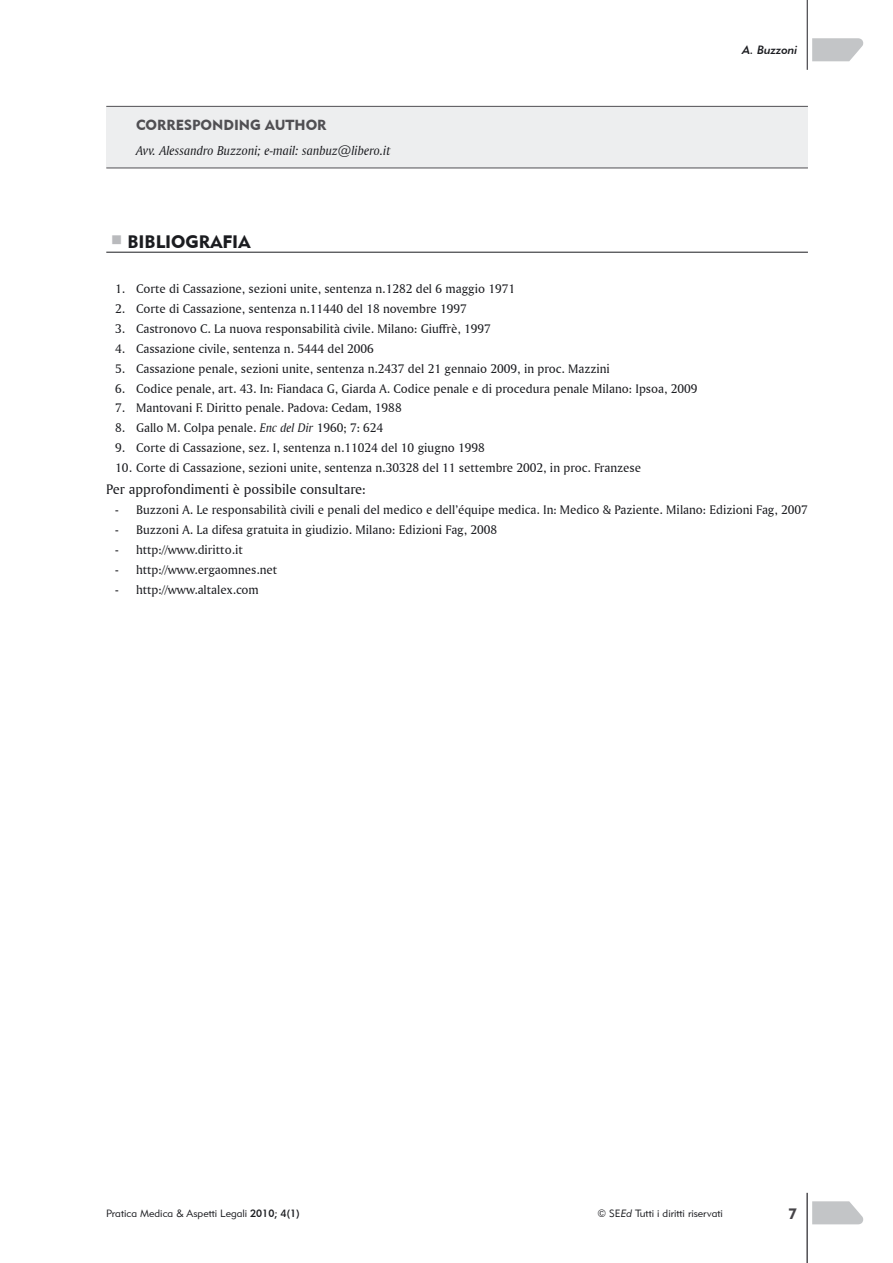
<style>
.page{position:relative;width:893px;height:1263px;background:#fff}
.page>*{position:absolute;margin:0;border:0;box-sizing:border-box;transform-origin:0 0}
.t1{font:18px "Geometric 415 BT Black A";color:#1b1c20}
.t2{font:15px "Geometric 415 BT Black A";color:#454347}
.t3{font:14.55px "Amerigo BT Roman A";color:#1b1c20}
.t4{font:14.55px "Geometric 415 BT Black A";color:#504f53}
.t5{font:13.5px "Amerigo BT Italic A";color:#1b1c20}
.t6{font:13.05px "Amerigo BT Roman A";color:#1b1c20}
.t7{font:12px "Geometric 415 BT Medium Italic A";color:#1b1c20}
.t8{font:10.5px "Geometric 415 BT Lite A";color:#1b1c20}
.s1{font-family:"Amerigo BT Italic A"}
.s2{font-family:"Geometric 415 BT Medium A"}
.s3{font-family:"Geometric 415 BT Lite Italic A"}
</style>
<div class="page">
<svg style="left:812px;top:1201px;width:51px;height:23px"></svg>
<hr style="left:806px;top:1193px;width:2px;height:70px;background:#504f53">
<hr style="left:807px;top:0;width:1px;height:70px;background:#504f53">
<svg style="left:812px;top:38px;width:51px;height:23px"></svg>
<div style="left:106px;top:106px;width:702px;height:62px;background:#edeeef"></div>
<hr style="left:106px;top:106px;width:702px;height:1px;background:#504f53">
<hr style="left:106px;top:168px;width:702px;height:1px;background:#504f53">
<hr style="left:106px;top:252px;width:702px;height:1px;background:#1b1c20">
<p class="t4" style="left:136px;top:116px;width:192px">CORRESPONDING AUTHOR</p>
<p class="t5" style="left:136px;top:142px;width:256px">Avv. Alessandro Buzzoni; e-mail: sanbuz@libero.it</p>
<p class="t7" style="left:742px;top:43px;width:57px">A. Buzzoni</p>
<h1 class="t1" style="left:128px;top:230px;width:122px">BIBLIOGRAFIA</h1>
<p class="t6" style="left:115px;top:281px;width:401px">1. Corte di Cassazione, sezioni unite, sentenza n.1282 del 6 maggio 1971</p>
<p class="t6" style="left:115px;top:301px;width:353px">2. Corte di Cassazione, sentenza n.11440 del 18 novembre 1997</p>
<p class="t6" style="left:115px;top:321px;width:377px">3. Castronovo C. La nuova responsabilità civile. Milano: Giuffrè, 1997</p>
<p class="t6" style="left:115px;top:340px;width:260px">4. Cassazione civile, sentenza n. 5444 del 2006</p>
<p class="t6" style="left:115px;top:360px;width:496px">5. Cassazione penale, sezioni unite, sentenza n.2437 del 21 gennaio 2009, in proc. Mazzini</p>
<p class="t6" style="left:115px;top:380px;width:584px">6. Codice penale, art. 43. In: Fiandaca G, Giarda A. Codice penale e di procedura penale Milano: Ipsoa, 2009</p>
<p class="t6" style="left:115px;top:400px;width:288px">7. Mantovani F. Diritto penale. Padova: Cedam, 1988</p>
<p class="t6" style="left:115px;top:420px;width:269px">8. Gallo M. Colpa penale. <span class="s1">Enc del Dir</span> 1960; 7: 624</p>
<p class="t6" style="left:115px;top:440px;width:371px">9. Corte di Cassazione, sez. I, sentenza n.11024 del 10 giugno 1998</p>
<p class="t6" style="left:115px;top:460px;width:527px">10. Corte di Cassazione, sezioni unite, sentenza n.30328 del 11 settembre 2002, in proc. Franzese</p>
<p class="t3" style="left:106px;top:480px;width:261px">Per approfondimenti è possibile consultare:</p>
<p class="t6" style="left:115px;top:502px;width:694px">- Buzzoni A. Le responsabilità civili e penali del medico e dell’équipe medica. In: Medico &amp; Paziente. Milano: Edizioni Fag, 2007</p>
<p class="t6" style="left:115px;top:521px;width:383px">- Buzzoni A. La difesa gratuita in giudizio. Milano: Edizioni Fag, 2008</p>
<p class="t6" style="left:115px;top:541px;width:129px">- http://www.diritto.it</p>
<p class="t6" style="left:115px;top:561px;width:163px">- http://www.ergaomnes.net</p>
<p class="t6" style="left:115px;top:581px;width:145px">- http://www.altalex.com</p>
<p class="t8" style="left:106px;top:1207px;width:195px">Pratica Medica &amp; Aspetti Legali <span class="s2">2010; 4(1)</span></p>
<p class="t8" style="left:597px;top:1207px;width:127px">© SE<span class="s3">Ed</span> Tutti i diritti riservati</p>
<p class="t2" style="left:789px;top:1204px;width:10px">7</p>
</div>
